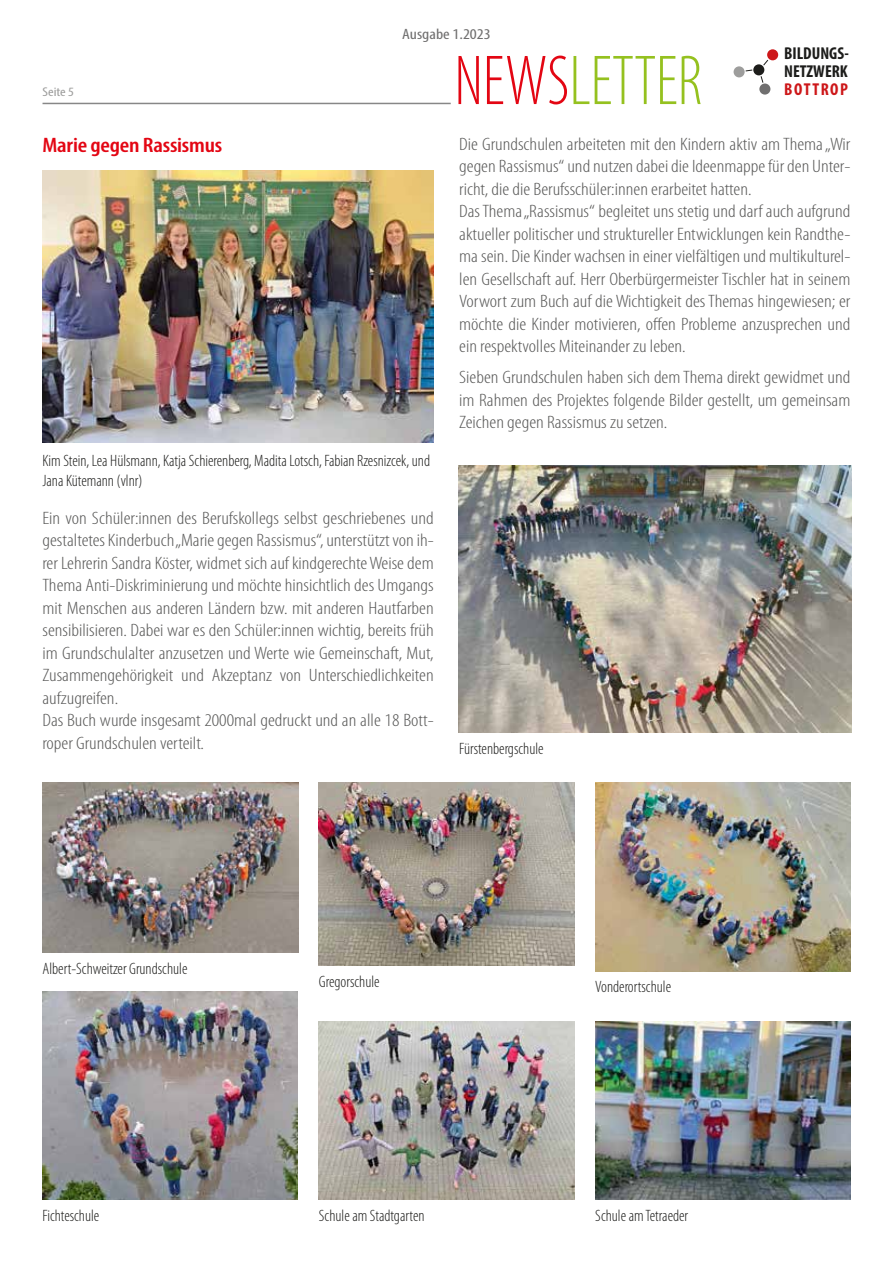
<style>
.page{position:relative;width:893px;height:1263px;background:#fff}
.page>*{position:absolute;margin:0;border:0;box-sizing:border-box;transform-origin:0 0}
.t1{font:600 condensed 21px "Myriad Pro";letter-spacing:-.01em;color:#e30613;scale:1.15 1}
.t2{font:300 condensed 18px/22.5px "Myriad Pro";color:#575756;scale:1.15 1}
.t3{font:700 condensed 17.25px/18px "Myriad Pro";color:#1d1d1b}
.t4{font:700 condensed 17.25px "Myriad Pro";letter-spacing:.09em;color:#cd1719}
.t5{font:300 condensed 16.5px/19.8px "Myriad Pro";color:#1d1d1b}
.t6{font:condensed 15px "Myriad Pro";color:#706f6f;scale:1.2 1}
.t7{font:condensed 12.75px "Myriad Pro";color:#9d9d9c;scale:1.2 1}
</style>
<div class="page">
<svg style="left:573px;top:56px;width:128px;height:48px"></svg>
<svg style="left:458px;top:56px;width:109px;height:48px"></svg>
<hr style="left:43px;top:103px;width:408px;height:1px;background:#878787">
<div style="left:767px;top:49px;width:11px;height:11px;background:#cd1719;border-radius:50%"></div>
<div style="left:734px;top:66px;width:11px;height:11px;background:#9d9d9c;border-radius:50%"></div>
<div style="left:759px;top:84px;width:11px;height:11px;background:#706f6f;border-radius:50%"></div>
<div style="left:753px;top:64px;width:11px;height:11px;background:#1d1d1b;border-radius:50%"></div>
<svg style="left:762px;top:59px;width:7px;height:7px"></svg>
<svg style="left:745px;top:69px;width:8px;height:3px"></svg>
<svg style="left:760px;top:75px;width:4px;height:9px"></svg>
<img style="left:43px;top:171px;width:391px;height:272px">
<img style="left:43px;top:782px;width:256px;height:170px">
<img style="left:43px;top:991px;width:255px;height:209px">
<img style="left:458px;top:466px;width:394px;height:267px">
<img style="left:319px;top:782px;width:255px;height:183px">
<img style="left:319px;top:1021px;width:255px;height:179px">
<img style="left:595px;top:782px;width:255px;height:189px">
<img style="left:595px;top:1021px;width:255px;height:178px">
<p class="t7" style="left:43px;top:84px;width:28px">Seite 5</p>
<p class="t1" style="left:43px;top:132px;width:158px">Marie gegen Rassismus</p>
<p class="t6" style="left:402px;top:25px;width:75px">Ausgabe 1.2023</p>
<p class="t3" style="left:784px;top:44px;width:66px">BILDUNGS-<br>NETZWERK</p>
<p class="t4" style="left:784px;top:79px;width:65px">BOTTROP</p>
<p class="t2" style="left:459px;top:132px;width:342px">Die Grundschulen arbeiteten mit den Kindern aktiv am Thema „Wir gegen Rassismus“ und nutzen dabei die Ideenmappe für den Unter&shy;richt, die die Berufsschüler:innen erarbeitet hatten.<br>Das Thema „Rassismus“ begleitet uns stetig und darf auch aufgrund aktueller politischer und struktureller Entwicklungen kein Randthe&shy;ma sein. Die Kinder wachsen in einer vielfältigen und multikulturel&shy;len Gesellschaft auf. Herr Oberbürgermeister Tischler hat in seinem Vorwort zum Buch auf die Wichtigkeit des Themas hingewiesen; er möchte die Kinder motivieren, offen Probleme anzusprechen und ein respektvolles Miteinander zu leben.</p>
<p class="t2" style="left:459px;top:366px;width:342px;text-align:justify">Sieben Grundschulen haben sich dem Thema direkt gewidmet und im Rahmen des Projektes folgende Bilder gestellt, um gemeinsam Zeichen gegen Rassismus zu setzen.</p>
<p class="t5" style="left:43px;top:451px;width:389px">Kim Stein, Lea Hülsmann, Katja Schierenberg, Madita Lotsch, Fabian Rzesnizcek, und<br>Jana Kütemann (vlnr)</p>
<p class="t2" style="left:43px;top:507px;width:342px">Ein von Schüler:innen des Berufskollegs selbst geschriebenes und gestaltetes Kinderbuch „Marie gegen Rassismus“, unterstützt von ih&shy;rer Lehrerin Sandra Köster, widmet sich auf kindgerechte Weise dem Thema Anti-Diskriminierung und möchte hinsichtlich des Umgangs mit Menschen aus anderen Ländern bzw. mit anderen Hautfarben sensibilisieren. Dabei war es den Schüler:innen wichtig, bereits früh im Grundschulalter anzusetzen und Werte wie Gemeinschaft, Mut, Zusammengehörigkeit und Akzeptanz von Unterschiedlichkeiten aufzugreifen.<br>Das Buch wurde insgesamt 2000mal gedruckt und an alle 18 Bott&shy;roper Grundschulen verteilt.</p>
<p class="t5" style="left:459px;top:739px;width:86px">Fürstenbergschule</p>
<p class="t5" style="left:43px;top:958px;width:146px">Albert-Schweitzer Grundschule</p>
<p class="t5" style="left:319px;top:971px;width:62px">Gregorschule</p>
<p class="t5" style="left:595px;top:977px;width:77px">Vonderortschule</p>
<p class="t5" style="left:43px;top:1205px;width:58px">Fichteschule</p>
<p class="t5" style="left:319px;top:1205px;width:107px">Schule am Stadtgarten</p>
<p class="t5" style="left:595px;top:1205px;width:94px">Schule am Tetraeder</p>
</div>
